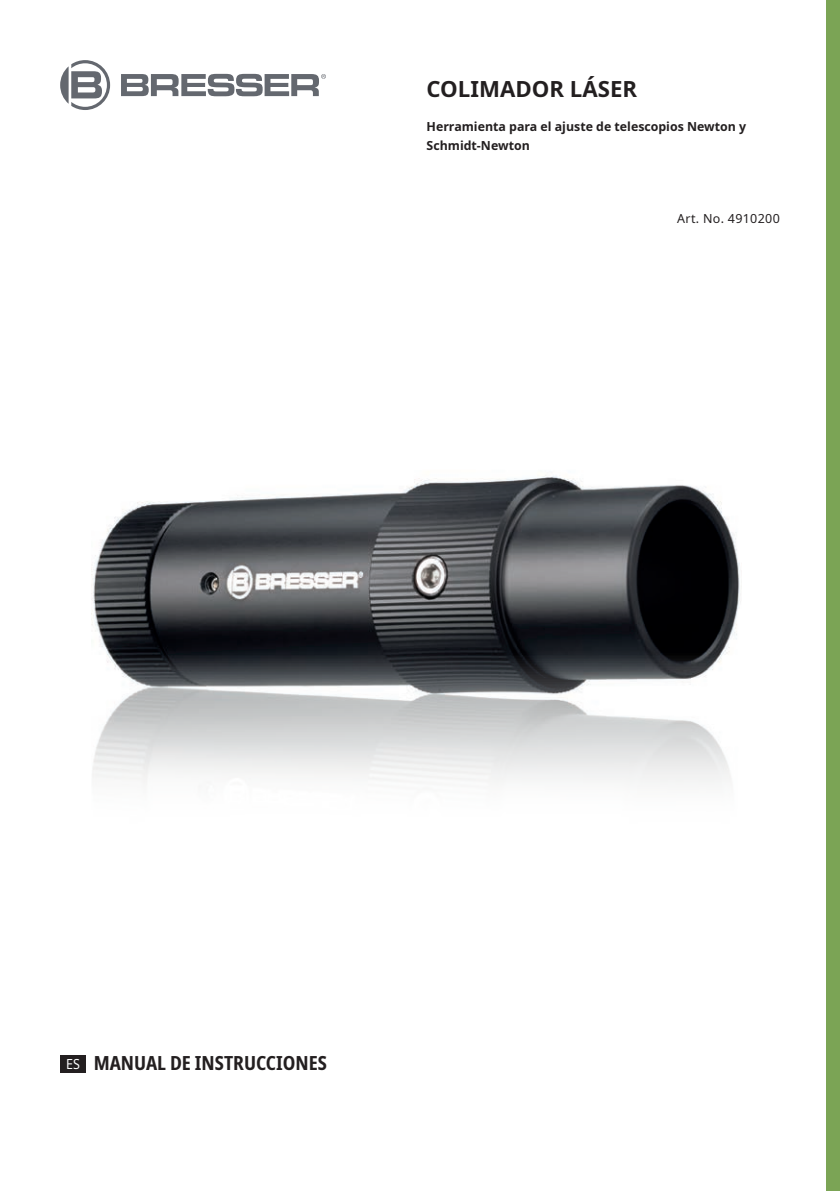
<style>
.page{position:relative;width:840px;height:1191px;background:#fff}
.page>*{position:absolute;margin:0;border:0;box-sizing:border-box;transform-origin:0 0}
.t1{font:700 22.2px "Noto Sans";color:#231f20}
.t2{font:700 condensed 19.4px "Noto Sans";color:#231f20}
.t3{font:13.8px "Noto Sans";color:#fff;scale:.9 1}
.t4{font:700 12.4px/19.4px "Noto Sans";color:#231f20}
.t5{font:12.4px "Noto Sans";letter-spacing:.025em;color:#231f20}
</style>
<div class="page">
<svg style="left:121px;top:74px;width:205px;height:22px"></svg>
<svg style="left:60px;top:60px;width:50px;height:50px"></svg>
<div style="left:60px;top:1055px;width:26px;height:17px;background:#231f20"></div>
<div style="left:825px;top:0;width:14px;height:1191px;background:#7ba455"></div>
<img style="left:91px;top:475px;width:649px;height:309px">
<p class="t1" style="left:426px;top:73px;width:212px">COLIMADOR LÁSER</p>
<p class="t4" style="left:426px;top:117px;width:321px">Herramienta para el ajuste de telescopios Newton y<br>Schmidt-Newton</p>
<p class="t5" style="left:677px;top:210px;width:104px">Art. No. 4910200</p>
<p class="t3" style="left:66px;top:1054px;width:17px">ES</p>
<p class="t2" style="left:94px;top:1048px;width:234px">MANUAL DE INSTRUCCIONES</p>
</div>
